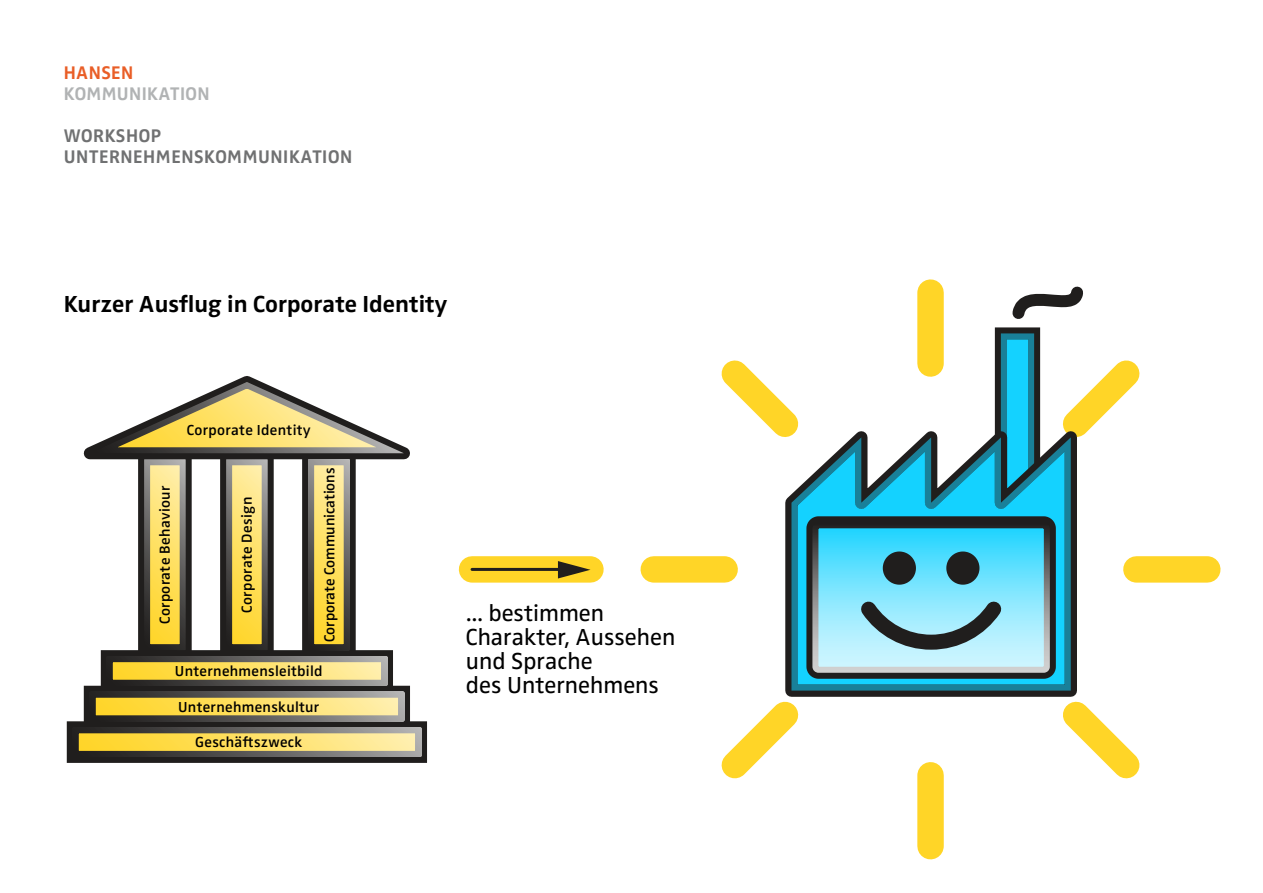
<style>
.page{position:relative;width:1263px;height:893px;background:#fff}
.page>*{position:absolute;margin:0;border:0;box-sizing:border-box;transform-origin:0 0}
.t1{font:24px/24px "Zwo Pro";color:#000}
.t2{font:700 24px "Zwo Pro";color:#000}
.t3{font:700 18.9px/21px "Zwo Pro";letter-spacing:.03em;color:#707172}
.t4{font:700 18.9px "Zwo Pro";letter-spacing:.02em;color:#b1b3b4}
.t5{font:700 18.9px "Zwo Pro";letter-spacing:.02em;color:#e95e27}
.t6{font:600 15px "Zwo Pro";letter-spacing:.02em;color:#000}
.t7{font:600 15px "Zwo Pro";letter-spacing:-.005em;color:#000}
</style>
<div class="page">
<div style="left:917px;top:293px;width:27px;height:71px;background:#ffd527"></div>
<svg style="left:721px;top:360px;width:68px;height:72px"></svg>
<div style="left:654px;top:556px;width:71px;height:27px;background:#ffd527"></div>
<div style="left:917px;top:775px;width:27px;height:71px;background:#ffd527"></div>
<div style="left:1136px;top:556px;width:71px;height:27px;background:#ffd527"></div>
<svg style="left:995px;top:327px;width:45px;height:82px"></svg>
<svg style="left:1001px;top:333px;width:139px;height:102px"></svg>
<svg style="left:1012px;top:286px;width:71px;height:33px"></svg>
<svg style="left:774px;top:409px;width:309px;height:113px"></svg>
<svg style="left:791px;top:437px;width:280px;height:85px"></svg>
<div style="left:806px;top:516px;width:250px;height:163px;border:12px solid #201e1d;border-radius:6px"></div>
<svg style="left:697px;top:522px;width:466px;height:280px"></svg>
<div style="left:101px;top:650px;width:292px;height:42px;border:12px solid #201e1d"></div>
<div style="left:84px;top:686px;width:326px;height:41px;border:12px solid #201e1d"></div>
<div style="left:67px;top:721px;width:360px;height:42px;border:12px solid #201e1d"></div>
<svg style="left:107px;top:656px;width:280px;height:30px"></svg>
<svg style="left:83px;top:376px;width:376px;height:274px"></svg>
<svg style="left:90px;top:692px;width:314px;height:29px"></svg>
<svg style="left:73px;top:727px;width:348px;height:30px"></svg>
<div style="left:472px;top:556px;width:118px;height:27px;background:#ffd527"></div>
<hr style="left:472px;top:568px;width:92px;height:3px;background:#201e1d">
<svg style="left:558px;top:561px;width:32px;height:17px"></svg>
<p class="t5" style="left:64px;top:61px;width:71px">HANSEN</p>
<p class="t4" style="left:64px;top:82px;width:147px">KOMMUNIKATION</p>
<p class="t3" style="left:64px;top:125px;width:99px">WORKSHOP<br>Unternehmens</p>
<p class="t3" style="left:204px;top:146px;width:24px">Kommunikation</p>
<h1 class="t2" style="left:64px;top:290px;width:385px">Kurzer Ausflug in Corporate Identity</h1>
<p class="t6" style="left:187px;top:421px;width:126px">Corporate Identity</p>
<p class="t6" style="left:156px;top:624px;width:140px;rotate:-90deg">Corporate Behaviour</p>
<p class="t6" style="left:238px;top:613px;width:117px;rotate:-90deg">Corporate Design</p>
<p class="t7" style="left:321px;top:642px;width:176px;rotate:-90deg">Corporate Communications</p>
<p class="t6" style="left:175px;top:662px;width:149px">Unternehmensleitbild</p>
<p class="t6" style="left:178px;top:698px;width:143px">Unternehmenskultur</p>
<p class="t6" style="left:195px;top:733px;width:109px">Geschäftszweck</p>
<h1 class="t1" style="left:466px;top:602px;width:211px">... bestimmen<br>Charakter, Aussehen und Sprache<br>des Unternehmens</h1>
</div>
